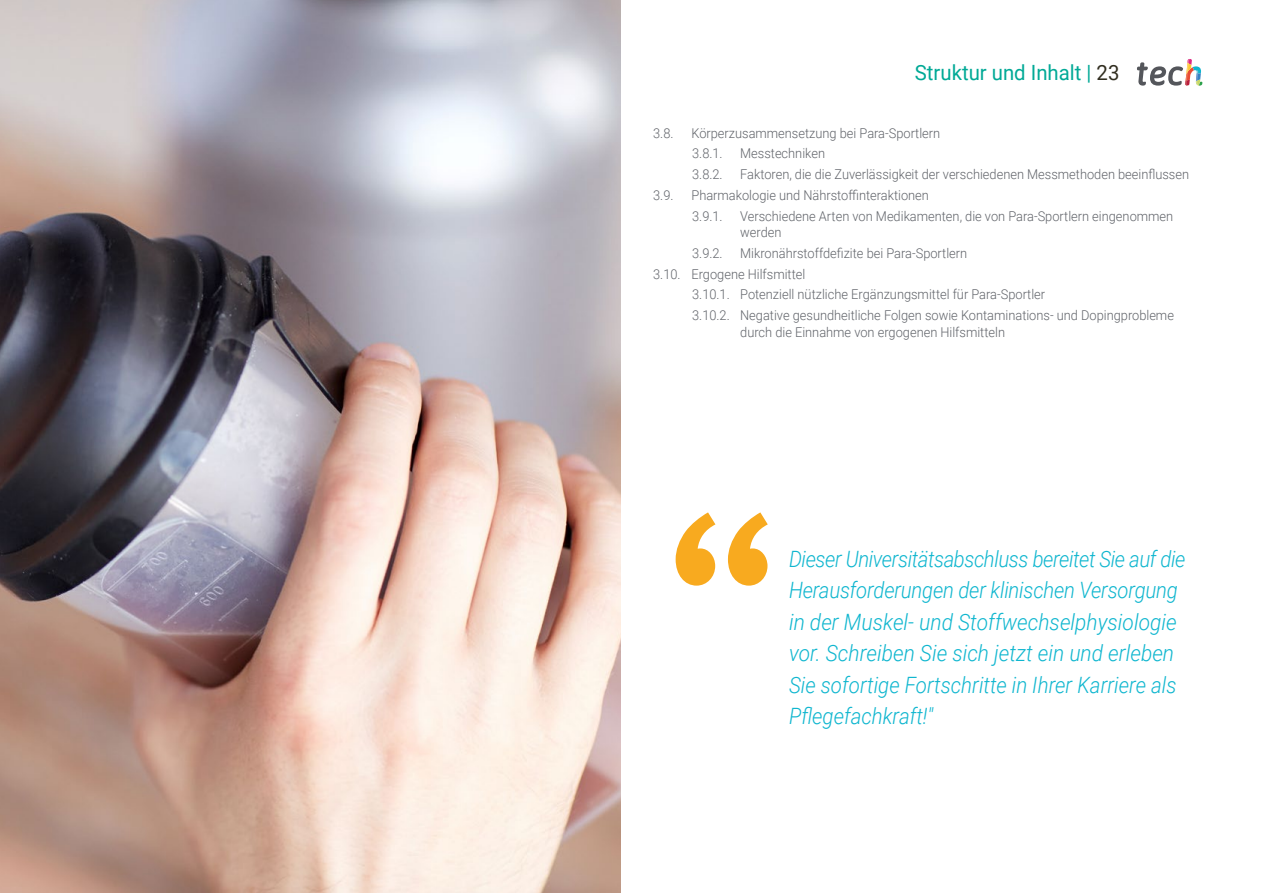
<style>
.page{position:relative;width:1263px;height:893px;background:#fff}
.page>*{position:absolute;margin:0;border:0;box-sizing:border-box;transform-origin:0 0}
.t1{font:italic 300 22.5px/31.5px "Roboto";color:#0fb6cf;scale:.9 1}
.t2{font:21px "Roboto";color:#00a996}
.t3{font:300 13.5px/20.7px "Roboto";color:#61646a;scale:.95 1}
.s1{color:#312e20}
</style>
<div class="page">
<img style="left:0;top:0;width:621px;height:893px">
<svg style="left:676px;top:512px;width:92px;height:74px"></svg>
<svg style="left:1137px;top:59px;width:65px;height:27px"></svg>
<h2 class="t2" style="left:915px;top:57px;width:206px">Struktur und Inhalt | <span class="s1">23</span></h2>
<p class="t3" style="left:653px;top:122px;width:23px">3.8.</p>
<p class="t3" style="left:691px;top:122px;width:263px">Körperzusammensetzung bei Para-Sportlern<br>3.8.1.</p>
<p class="t3" style="left:740px;top:143px;width:91px">Messtechniken</p>
<p class="t3" style="left:692px;top:164px;width:34px">3.8.2.</p>
<p class="t3" style="left:740px;top:164px;width:474px">Faktoren, die die Zuverlässigkeit der verschiedenen Messmethoden beeinflussen</p>
<p class="t3" style="left:653px;top:184px;width:23px">3.9.</p>
<p class="t3" style="left:691px;top:184px;width:251px">Pharmakologie und Nährstoffinteraktionen<br>3.9.1.</p>
<p class="t3" style="left:740px;top:207px;width:457px;line-height:16.5px">Verschiedene Arten von Medikamenten, die von Para-Sportlern eingenommen werden</p>
<p class="t3" style="left:653px;top:242px;width:332px;text-indent:87px">Mikronährstoffdefizite bei Para-Sportlern<br>3.10. Ergogene Hilfsmittel</p>
<p class="t3" style="left:692px;top:284px;width:509px">3.10.1. Potenziell nützliche Ergänzungsmittel für Para-Sportler<br>3.10.2. Negative gesundheitliche Folgen sowie Kontaminations- und Dopingprobleme</p>
<p class="t3" style="left:740px;top:321px;width:280px">durch die Einnahme von ergogenen Hilfsmitteln</p>
<p class="t3" style="left:692px;top:242px;width:34px">3.9.2.</p>
<p class="t1" style="left:789px;top:542px;width:442px">Dieser Universitätsabschluss bereitet Sie auf die Herausforderungen der klinischen Versorgung in der Muskel- und Stoffwechselphysiologie vor. Schreiben Sie sich jetzt ein und erleben Sie sofortige Fortschritte in Ihrer Karriere als Pflegefachkraft!"</p>
</div>
